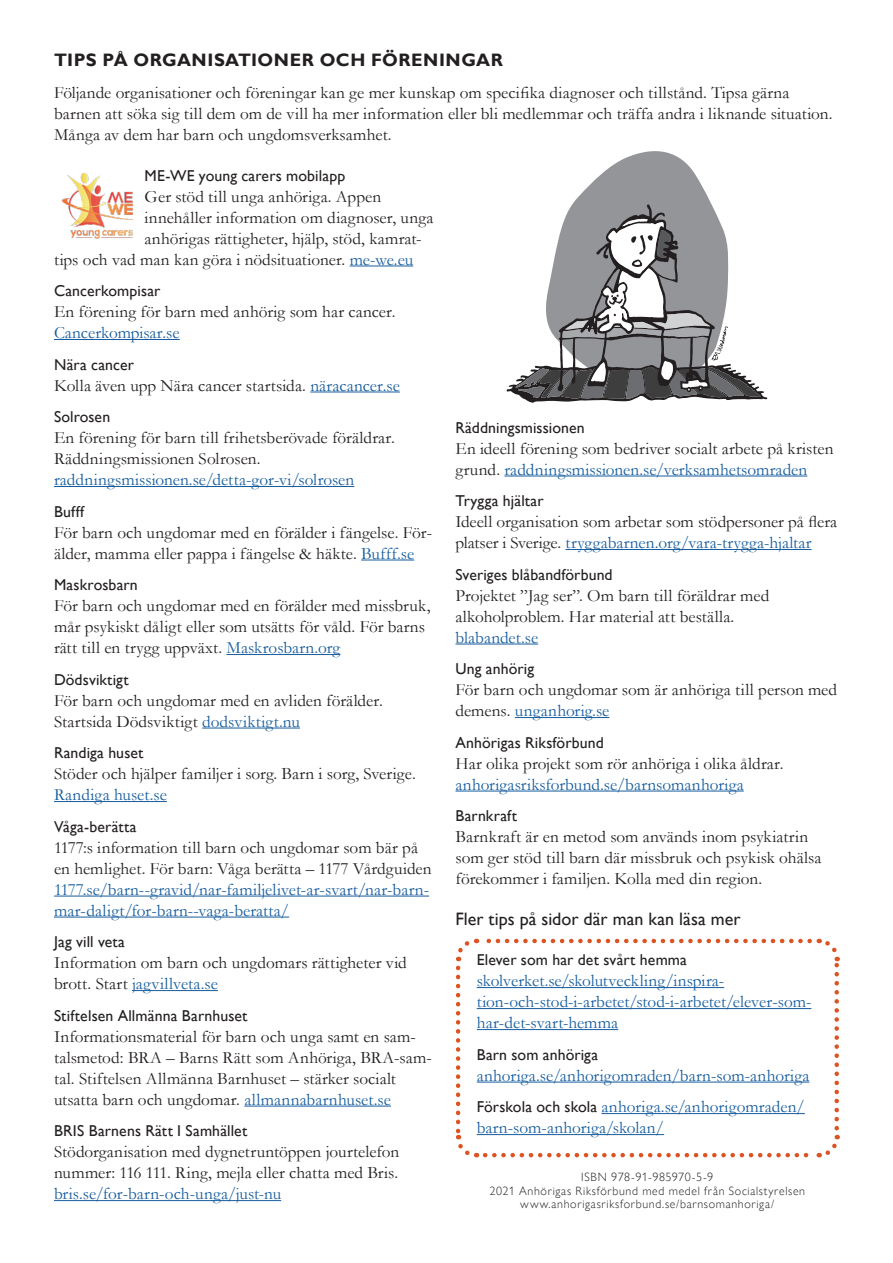
<style>
.page{position:relative;width:893px;height:1263px;background:#fff}
.page>*{position:absolute;margin:0;border:0;box-sizing:border-box;transform-origin:0 0}
.t1{font:700 18px "Gill Sans";letter-spacing:.025em;color:#231f20}
.t2{font:18px "Gill Sans";color:#231f20}
.t3{font:17.25px/21px "Garamond";letter-spacing:.005em;color:#231f20}
.t4{font:17.25px/21px "Garamond";letter-spacing:.005em;color:#175d9e}
.t5{font:15.75px "Gill Sans";letter-spacing:.01em;color:#231f20}
.t6{font:300 12px/13.5px "Gill Sans Nova";letter-spacing:.055em;color:#231f20;text-align:center}
.s1{color:#175d9e}
.s2{font-family:"Gill Sans";font-size:15.75px;color:#231f20}
</style>
<div class="page">
<svg style="left:455px;top:968px;width:22px;height:190px"></svg>
<svg style="left:485px;top:1135px;width:355px;height:23px"></svg>
<svg style="left:818px;top:938px;width:22px;height:190px"></svg>
<svg style="left:456px;top:938px;width:354px;height:23px"></svg>
<hr style="left:350px;top:266px;width:63px;height:1px;background:#175d9e">
<hr style="left:54px;top:339px;width:126px;height:1px;background:#175d9e">
<hr style="left:310px;top:392px;width:90px;height:1px;background:#175d9e">
<hr style="left:54px;top:486px;width:300px;height:1px;background:#175d9e">
<hr style="left:361px;top:560px;width:53px;height:1px;background:#175d9e">
<hr style="left:226px;top:654px;width:114px;height:1px;background:#175d9e">
<hr style="left:202px;top:728px;width:98px;height:1px;background:#175d9e">
<hr style="left:54px;top:801px;width:113px;height:1px;background:#175d9e">
<hr style="left:54px;top:896px;width:375px;height:1px;background:#175d9e">
<hr style="left:54px;top:917px;width:235px;height:1px;background:#175d9e">
<hr style="left:132px;top:990px;width:86px;height:1px;background:#175d9e">
<hr style="left:244px;top:1106px;width:147px;height:1px;background:#175d9e">
<hr style="left:54px;top:1200px;width:227px;height:1px;background:#175d9e">
<hr style="left:504px;top:476px;width:303px;height:1px;background:#175d9e">
<hr style="left:565px;top:549px;width:247px;height:1px;background:#175d9e">
<hr style="left:455px;top:644px;width:83px;height:1px;background:#175d9e">
<hr style="left:515px;top:717px;width:94px;height:1px;background:#175d9e">
<hr style="left:455px;top:791px;width:289px;height:1px;background:#175d9e">
<hr style="left:477px;top:987px;width:247px;height:1px;background:#175d9e">
<hr style="left:477px;top:1008px;width:334px;height:1px;background:#175d9e">
<hr style="left:477px;top:1029px;width:141px;height:1px;background:#175d9e">
<hr style="left:477px;top:1082px;width:332px;height:1px;background:#175d9e">
<hr style="left:602px;top:1113px;width:203px;height:1px;background:#175d9e">
<hr style="left:477px;top:1134px;width:187px;height:1px;background:#175d9e">
<img style="left:61px;top:172px;width:72px;height:67px">
<svg style="left:572px;top:151px;width:139px;height:53px;fill:#939598"></svg>
<svg style="left:506px;top:204px;width:261px;height:199px"></svg>
<p class="t1" style="left:54px;top:50px;width:450px">TIPS PÅ ORGANISATIONER OCH FÖRENINGAR</p>
<p class="t3" style="left:54px;top:82px;width:780px">Följande organisationer och föreningar kan ge mer kunskap om specifika diagnoser och tillstånd. Tipsa gärna barnen att söka sig till dem om de vill ha mer information eller bli medlemmar och träffa andra i liknande situation.<br>Många av dem har barn och ungdomsverksamhet.</p>
<p class="t5" style="left:145px;top:166px;width:202px">ME-WE young carers mobilapp</p>
<p class="t3" style="left:145px;top:185px;width:238px">Ger stöd till unga anhöriga. Appen</p>
<p class="t3" style="left:145px;top:206px;width:290px">innehåller information om diagnoser, unga</p>
<p class="t3" style="left:145px;top:227px;width:278px">anhörigas rättigheter, hjälp, stöd, kamrat-</p>
<p class="t3" style="left:54px;top:248px;width:361px">tips och vad man kan göra i nödsituationer. <span class="s1">me-we.eu</span></p>
<p class="t5" style="left:54px;top:282px;width:108px">Cancerkompisar</p>
<p class="t3" style="left:54px;top:301px;width:343px">En förening för barn med anhörig som har cancer.</p>
<p class="t4" style="left:54px;top:322px;width:127px">Cancerkompisar.se</p>
<p class="t5" style="left:54px;top:355px;width:81px">Nära cancer</p>
<p class="t3" style="left:54px;top:374px;width:347px">Kolla även upp Nära cancer startsida. <span class="s1">näracancer.se</span></p>
<p class="t5" style="left:54px;top:408px;width:58px">Solrosen</p>
<p class="t3" style="left:54px;top:427px;width:342px">En förening för barn till frihetsberövade föräldrar.<br>Räddningsmissionen Solrosen.</p>
<p class="t4" style="left:54px;top:469px;width:302px">raddningsmissionen.se/detta-gor-vi/solrosen</p>
<p class="t5" style="left:54px;top:502px;width:32px">Bufff</p>
<p class="t3" style="left:54px;top:521px;width:380px">För barn och ungdomar med en förälder i fängelse. För&shy;älder, mamma eller pappa i fängelse &amp; häkte. <span class="s1">Bufff.se</span></p>
<p class="t5" style="left:54px;top:576px;width:85px">Maskrosbarn</p>
<p class="t3" style="left:54px;top:595px;width:378px">För barn och ungdomar med en förälder med missbruk, mår psykiskt dåligt eller som utsätts för våld. För barns rätt till en trygg uppväxt. <span class="s1">Maskrosbarn.org</span></p>
<p class="t5" style="left:54px;top:670px;width:76px">Dödsviktigt</p>
<p class="t3" style="left:54px;top:689px;width:330px">För barn och ungdomar med en avliden förälder.<br>Startsida Dödsviktigt <span class="s1">dodsviktigt.nu</span></p>
<p class="t5" style="left:54px;top:744px;width:91px">Randiga huset</p>
<p class="t3" style="left:54px;top:763px;width:363px">Stöder och hjälper familjer i sorg. Barn i sorg, Sverige.</p>
<p class="t4" style="left:54px;top:784px;width:114px">Randiga huset.se</p>
<p class="t5" style="left:54px;top:817px;width:84px">Våga-berätta</p>
<p class="t3" style="left:54px;top:836px;width:379px">1177:s information till barn och ungdomar som bär på en hemlighet. För barn: Våga berätta – 1177 Vårdguiden</p>
<p class="t4" style="left:54px;top:878px;width:377px">1177.se/barn--gravid/nar-familjelivet-ar-svart/nar-barn&shy;mar-daligt/for-barn--vaga-beratta/</p>
<p class="t5" style="left:54px;top:933px;width:73px">Jag vill veta</p>
<p class="t3" style="left:54px;top:952px;width:354px">Information om barn och ungdomars rättigheter vid brott. Start <span class="s1">jagvillveta.se</span></p>
<p class="t5" style="left:54px;top:1006px;width:195px">Stiftelsen Allmänna Barnhuset</p>
<p class="t3" style="left:54px;top:1025px;width:379px">Informationsmaterial för barn och unga samt en sam&shy;talsmetod: BRA – Barns Rätt som Anhöriga, BRA-sam&shy;tal. Stiftelsen Allmänna Barnhuset – stärker socialt utsatta barn och ungdomar. <span class="s1">allmannabarnhuset.se</span></p>
<p class="t5" style="left:54px;top:1122px;width:195px">BRIS Barnens Rätt I Samhället</p>
<p class="t3" style="left:54px;top:1141px;width:347px">Stödorganisation med dygnetruntöppen jourtelefon nummer: 116 111. Ring, mejla eller chatta med Bris.</p>
<p class="t4" style="left:54px;top:1183px;width:229px">bris.se/for-barn-och-unga/just-nu</p>
<p class="t5" style="left:455px;top:418px;width:131px">Räddningsmissionen</p>
<p class="t3" style="left:455px;top:437px;width:379px">En ideell förening som bedriver socialt arbete på kristen grund. <span class="s1">raddningsmissionen.se/verksamhetsomraden</span></p>
<p class="t5" style="left:455px;top:492px;width:90px">Trygga hjältar</p>
<p class="t3" style="left:455px;top:511px;width:383px">Ideell organisation som arbetar som stödpersoner på flera platser i Sverige. <span class="s1">tryggabarnen.org/vara-trygga-hjaltar</span></p>
<p class="t5" style="left:455px;top:565px;width:159px">Sveriges blåbandförbund</p>
<p class="t3" style="left:455px;top:584px;width:315px">Projektet ”Jag ser”. Om barn till föräldrar med alkoholproblem. Har material att beställa.</p>
<p class="t4" style="left:455px;top:626px;width:84px">blabandet.se</p>
<p class="t5" style="left:455px;top:660px;width:80px">Ung anhörig</p>
<p class="t3" style="left:455px;top:679px;width:383px">För barn och ungdomar som är anhöriga till person med demens. <span class="s1">unganhorig.se</span></p>
<p class="t5" style="left:455px;top:733px;width:150px">Anhörigas Riksförbund</p>
<p class="t3" style="left:455px;top:752px;width:329px">Har olika projekt som rör anhöriga i olika åldrar.</p>
<p class="t4" style="left:455px;top:773px;width:290px">anhorigasriksforbund.se/barnsomanhoriga</p>
<p class="t5" style="left:455px;top:807px;width:63px">Barnkraft</p>
<p class="t3" style="left:455px;top:826px;width:367px">Barnkraft är en metod som används inom psykiatrin som ger stöd till barn där missbruk och psykisk ohälsa förekommer i familjen. Kolla med din region.</p>
<p class="t2" style="left:455px;top:908px;width:287px">Fler tips på sidor där man kan läsa mer</p>
<p class="t5" style="left:477px;top:951px;width:212px">Elever som har det svårt hemma</p>
<p class="t4" style="left:477px;top:970px;width:336px">skolverket.se/skolutveckling/inspira&shy;tion-och-stod-i-arbetet/stod-i-arbetet/elever-som&shy;har-det-svart-hemma</p>
<p class="t5" style="left:477px;top:1045px;width:123px">Barn som anhöriga</p>
<p class="t4" style="left:477px;top:1059px;width:334px;line-height:31.5px">anhoriga.se/anhorigomraden/barn-som-anhoriga<br><span class="s2">Förskola och skola</span> anhoriga.se/anhorigomraden/</p>
<p class="t4" style="left:477px;top:1117px;width:189px">barn-som-anhoriga/skolan/</p>
<p class="t6" style="left:489px;top:1170px;width:317px">ISBN 978-91-985970-5-9<br>2021 Anhörigas Riksförbund med medel från Socialstyrelsen www.anhorigasriksforbund.se/barnsomanhoriga/</p>
</div>
